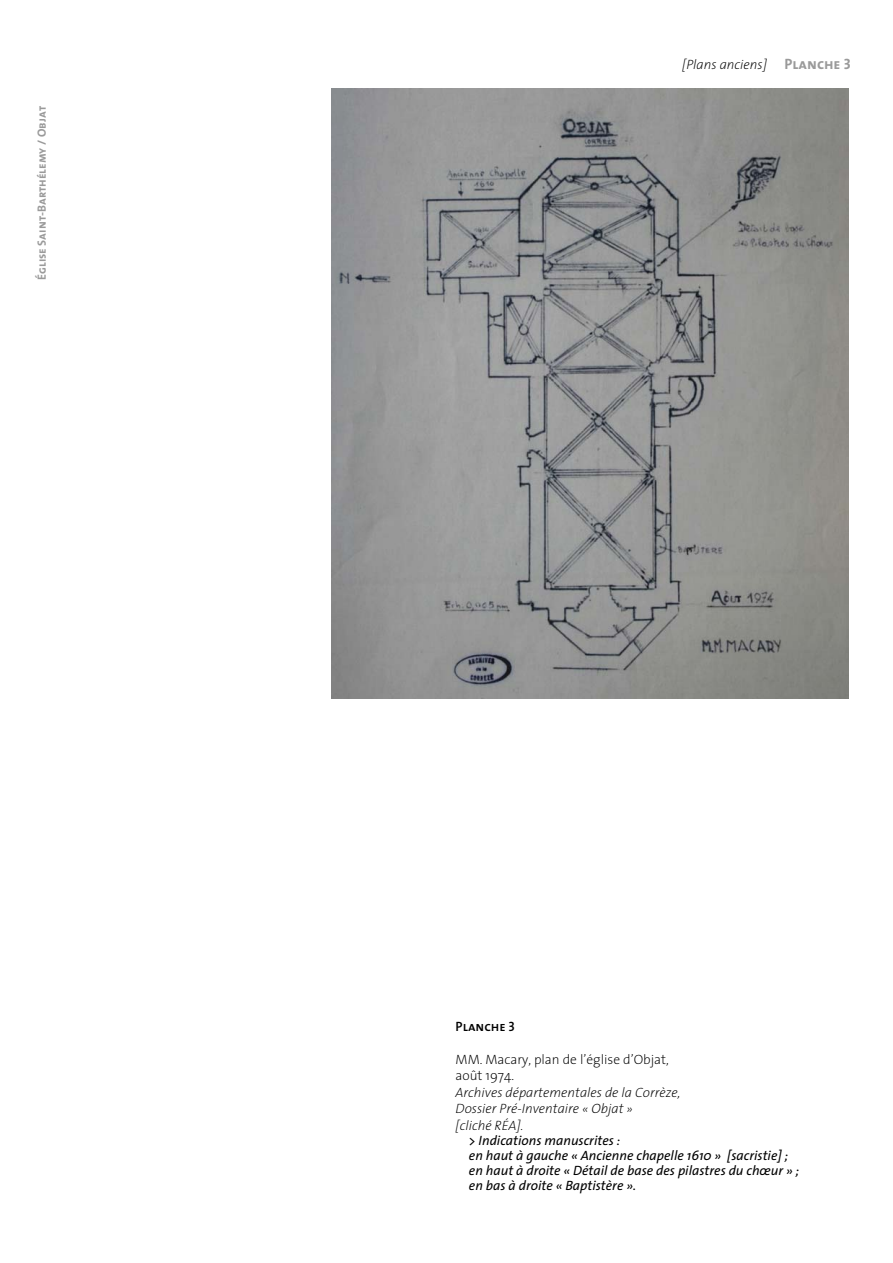
<style>
.page{position:relative;width:893px;height:1263px;background:#fff}
.page>*{position:absolute;margin:0;border:0;box-sizing:border-box;transform-origin:0 0}
.t1{font:italic 13.5px "The Sans";color:#000}
.t2{font:italic 200 13.5px "The Sans";color:#000}
.t3{font:200 13.5px "The Sans";color:#000}
.t4{font:13.5px "The Sans Semi Bold Caps";color:#000}
.t5{font:12px "The Sans Bold Caps";color:#9a9a9a}
.s1{font-family:"The Sans Bold Caps";font-weight:400;font-style:normal;font-size:15px;color:#9a9a9a}
</style>
<div class="page">
<img style="left:331px;top:88px;width:517px;height:611px">
<p class="t5" style="left:35px;top:280px;width:175px;rotate:-90deg">Église Saint-Barthélemy / Objat</p>
<p class="t2" style="left:682px;top:60px;width:170px">[Plans anciens] <span class="s1">Planche 3</span></p>
<p class="t4" style="left:455px;top:1018px;width:61px">Planche 3</p>
<p class="t3" style="left:455px;top:1054px;width:215px">MM. Macary, plan de l’église d’Objat,</p>
<p class="t3" style="left:455px;top:1070px;width:60px">août 1974.</p>
<p class="t2" style="left:455px;top:1087px;width:226px">Archives départementales de la Corrèze,</p>
<p class="t2" style="left:455px;top:1103px;width:179px">Dossier Pré-Inventaire « Objat »</p>
<p class="t2" style="left:455px;top:1120px;width:69px">[cliché RÉA].</p>
<p class="t1" style="left:469px;top:1135px;width:153px">&gt; Indications manuscrites :</p>
<p class="t1" style="left:469px;top:1150px;width:321px">en haut à gauche « Ancienne chapelle 1610 » [sacristie] ;</p>
<p class="t1" style="left:469px;top:1165px;width:332px">en haut à droite « Détail de base des pilastres du chœur » ;</p>
<p class="t1" style="left:469px;top:1180px;width:169px">en bas à droite « Baptistère ».</p>
</div>
